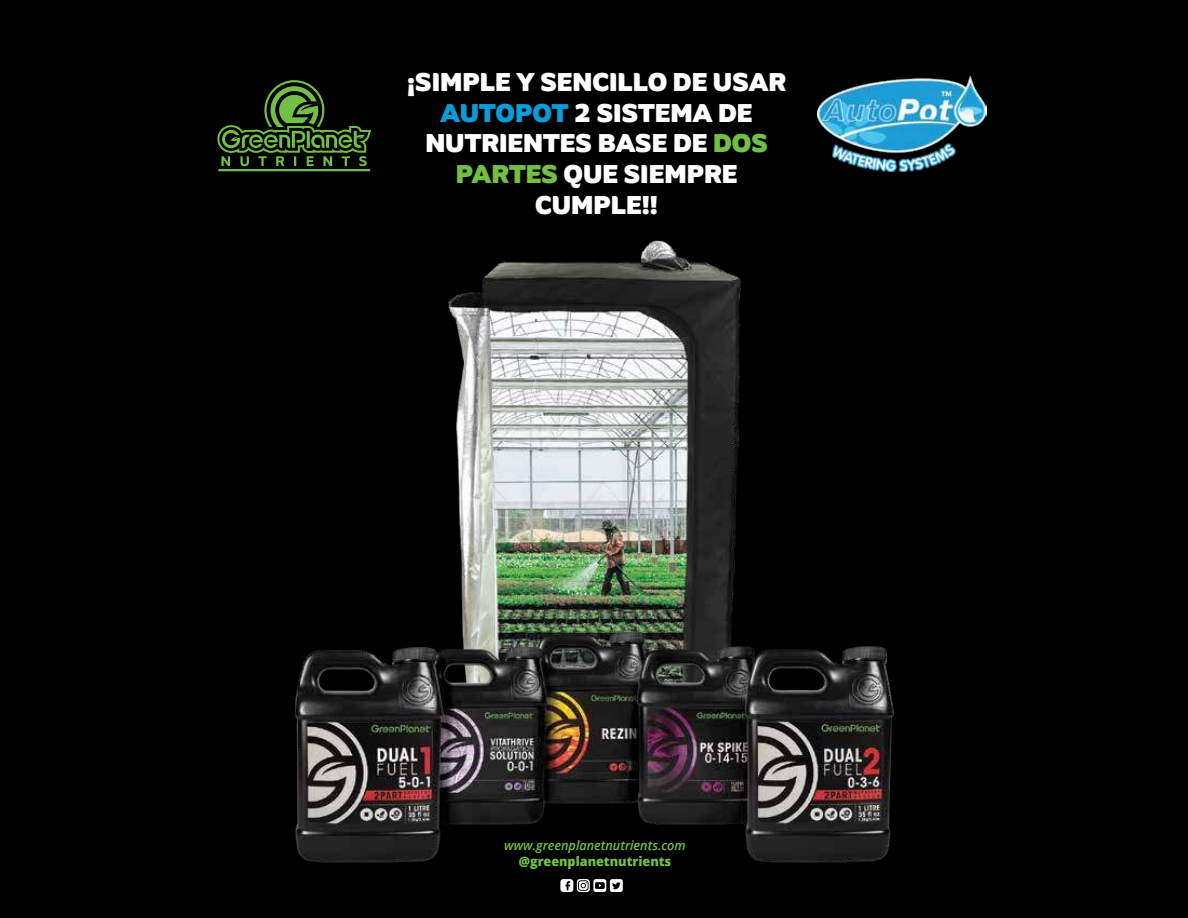
<style>
.page{position:relative;width:1188px;height:918px;background:#000}
.page>*{position:absolute;margin:0;border:0;box-sizing:border-box;transform-origin:0 0}
.t1{font:25.5px/30.6px "Amino Regular 9";color:#fff;text-align:center}
.t2{font:italic 600 13.05px "Open Sans";color:#73c045}
.t3{font:800 13.05px "Open Sans";color:#73c045}
.s1{color:#089dd9}
.s2{color:#72bf45}
</style>
<div class="page">
<img style="left:818px;top:75px;width:169px;height:96px">
<svg style="left:217px;top:80px;width:154px;height:91px"></svg>
<img style="left:448px;top:240px;width:293px;height:193px">
<img style="left:295px;top:433px;width:599px;height:430px">
<svg style="left:560px;top:879px;width:63px;height:13px"></svg>
<p class="t1" style="left:407px;top:66px;width:380px">¡SIMPLE Y SENCILLO DE USAR<br><span class="s1">AUTOPOT</span> 2 SISTEMA DE<br>NUTRIENTES BASE DE <span class="s2">DOS<br>PARTES</span> QUE SIEMPRE<br>CUMPLE!!</p>
<p class="t2" style="left:504px;top:841px;width:183px">www.greenplanetnutrients.com</p>
<p class="t3" style="left:519px;top:856px;width:154px">@greenplanetnutrients</p>
</div>
